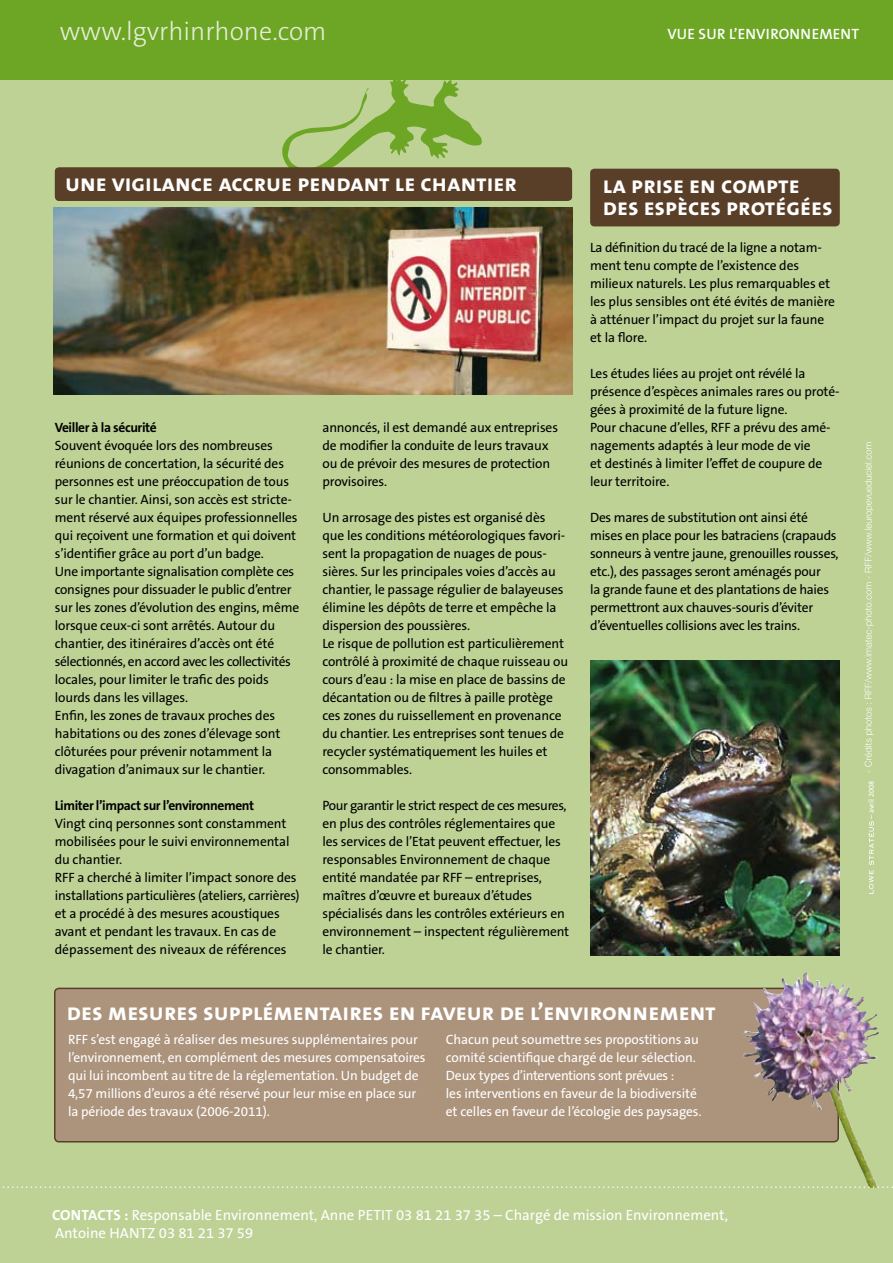
<style>
.page{position:relative;width:893px;height:1263px;background:#fff}
.page>*{position:absolute;margin:0;border:0;box-sizing:border-box;transform-origin:0 0}
.t1{font:300 26.1px "The Sans OT3";color:#e6edd7}
.t2{font:700 24px/22.5px "The Sans OT7";color:#fff}
.t3{font:600 15px "The Sans OT6";letter-spacing:.03em;color:#fff}
.t4{font:14.85px/17.7px "The Sans OT5 Plain";color:#fff}
.t5{font:13.5px/18px "The Sans OT5 Plain";letter-spacing:-.01em;color:#000}
.t6{font:13.5px/18px "The Sans OT5 Plain";letter-spacing:-.01em;color:#fff}
.t7{font:700 13.5px "The Sans OT7";letter-spacing:-.03em;color:#000}
.t8{font:7.5px "The Sans OT5 Plain";color:#fff}
.s1{font-family:"The Sans OT7";font-weight:700}
</style>
<div class="page">
<div style="left:0;top:65px;width:893px;height:1198px;background:#bed296"></div>
<div style="left:0;top:0;width:893px;height:80px;background:#6ca624"></div>
<svg style="left:868px;top:821px;width:6px;height:73px"></svg>
<div style="left:55px;top:988px;width:783px;height:154px;background:#ac937c;border-radius:4px"></div>
<div style="left:54px;top:988px;width:785px;height:154px;border:2px solid #5a3f28;border-radius:4px"></div>
<img style="left:742px;top:973px;width:137px;height:213px">
<div style="left:590px;top:169px;width:250px;height:57px;background:#5a3f28;border-radius:4px"></div>
<div style="left:55px;top:167px;width:517px;height:34px;background:#5a3f28;border-radius:4px"></div>
<img style="left:590px;top:660px;width:250px;height:296px">
<img style="left:54px;top:208px;width:518px;height:187px">
<svg style="left:865px;top:442px;width:8px;height:331px"></svg>
<svg style="left:2px;top:1186px;width:891px;height:2px"></svg>
<svg style="left:271px;top:167px;width:213px;height:1px"></svg>
<h1 class="t1" style="left:60px;top:14px;width:268px">www.lgvrhinrhone.com</h1>
<p class="t3" style="left:667px;top:24px;width:193px">VUE SUR L’ENVIRONNEMENT</p>
<h2 class="t2" style="left:65px;top:172px;width:453px">une vigilance accrue pendant le chantier</h2>
<p class="t7" style="left:55px;top:419px;width:103px">Veiller à la sécurité</p>
<p class="t5" style="left:55px;top:437px;width:246px">Souvent évoquée lors des nombreuses réunions de concertation, la sécurité des personnes est une préoccupation de tous sur le chantier. Ainsi, son accès est stricte&shy;ment réservé aux équipes professionnelles qui reçoivent une formation et qui doivent s’identifier grâce au port d’un badge.<br>Une importante signalisation complète ces consignes pour dissuader le public d’entrer sur les zones d’évolution des engins, même lorsque ceux-ci sont arrêtés. Autour du chantier, des itinéraires d’accès ont été sélectionnés, en accord avec les collectivités locales, pour limiter le trafic des poids lourds dans les villages.<br>Enfin, les zones de travaux proches des habitations ou des zones d’élevage sont clôturées pour prévenir notamment la divagation d’animaux sur le chantier.</p>
<p class="t7" style="left:55px;top:797px;width:201px">Limiter l’impact sur l’environnement</p>
<p class="t5" style="left:55px;top:814px;width:246px">Vingt cinq personnes sont constamment mobilisées pour le suivi environnemental du chantier.<br>RFF a cherché à limiter l’impact sonore des installations particulières (ateliers, carrières) et a procédé à des mesures acoustiques avant et pendant les travaux. En cas de dépassement des niveaux de références</p>
<p class="t5" style="left:322px;top:418px;width:237px">annoncés, il est demandé aux entreprises de modifier la conduite de leurs travaux ou de prévoir des mesures de protection provisoires.</p>
<p class="t5" style="left:322px;top:508px;width:247px">Un arrosage des pistes est organisé dès que les conditions météorologiques favori&shy;sent la propagation de nuages de pous&shy;sières. Sur les principales voies d’accès au chantier, le passage régulier de balayeuses élimine les dépôts de terre et empêche la dispersion des poussières.<br>Le risque de pollution est particulièrement contrôlé à proximité de chaque ruisseau ou cours d’eau : la mise en place de bassins de décantation ou de filtres à paille protège ces zones du ruissellement en provenance du chantier. Les entreprises sont tenues de recycler systématiquement les huiles et consommables.</p>
<p class="t5" style="left:322px;top:796px;width:248px">Pour garantir le strict respect de ces mesures, en plus des contrôles réglementaires que les services de l’Etat peuvent effectuer, les responsables Environnement de chaque entité mandatée par RFF – entreprises, maîtres d’œuvre et bureaux d’études spécialisés dans les contrôles extérieurs en environnement – inspectent régulièrement le chantier.</p>
<h2 class="t2" style="left:603px;top:174px;width:231px">la prise en compte des espèces protégées</h2>
<p class="t5" style="left:590px;top:239px;width:246px">La définition du tracé de la ligne a notam&shy;ment tenu compte de l’existence des milieux naturels. Les plus remarquables et les plus sensibles ont été évités de manière à atténuer l’impact du projet sur la faune et la flore.</p>
<p class="t5" style="left:590px;top:365px;width:251px">Les études liées au projet ont révélé la présence d’espèces animales rares ou proté&shy;gées à proximité de la future ligne.<br>Pour chacune d’elles, RFF a prévu des amé&shy;nagements adaptés à leur mode de vie<br>et destinés à limiter l’effet de coupure de leur territoire.</p>
<p class="t5" style="left:590px;top:508px;width:250px">Des mares de substitution ont ainsi été mises en place pour les batraciens (crapauds sonneurs à ventre jaune, grenouilles rousses, etc.), des passages seront aménagés pour<br>la grande faune et des plantations de haies permettront aux chauves-souris d’éviter d’éventuelles collisions avec les trains.</p>
<h2 class="t2" style="left:67px;top:1001px;width:650px">des mesures supplémentaires en faveur de l’environnement</h2>
<p class="t6" style="left:68px;top:1031px;width:359px">RFF s’est engagé à réaliser des mesures supplémentaires pour l’environnement, en complément des mesures compensatoires qui lui incombent au titre de la réglementation. Un budget de 4,57 millions d’euros a été réservé pour leur mise en place sur la période des travaux (2006-2011).</p>
<p class="t6" style="left:446px;top:1031px;width:257px">Chacun peut soumettre ses propostitions au comité scientifique chargé de leur sélection.<br>Deux types d’interventions sont prévues :<br>les interventions en faveur de la biodiversité et celles en faveur de l’écologie des paysages.</p>
<p class="t8" style="left:866px;top:819px;width:39px;rotate:-90deg">– avril 2008</p>
<p class="t4" style="left:52px;top:1206px;width:678px"><span class="s1">contactS :</span> Responsable Environnement, Anne Petit 03 81 21 37 35 – Chargé de mission Environnement,<br>Antoine Hantz 03 81 21 37 59</p>
</div>
